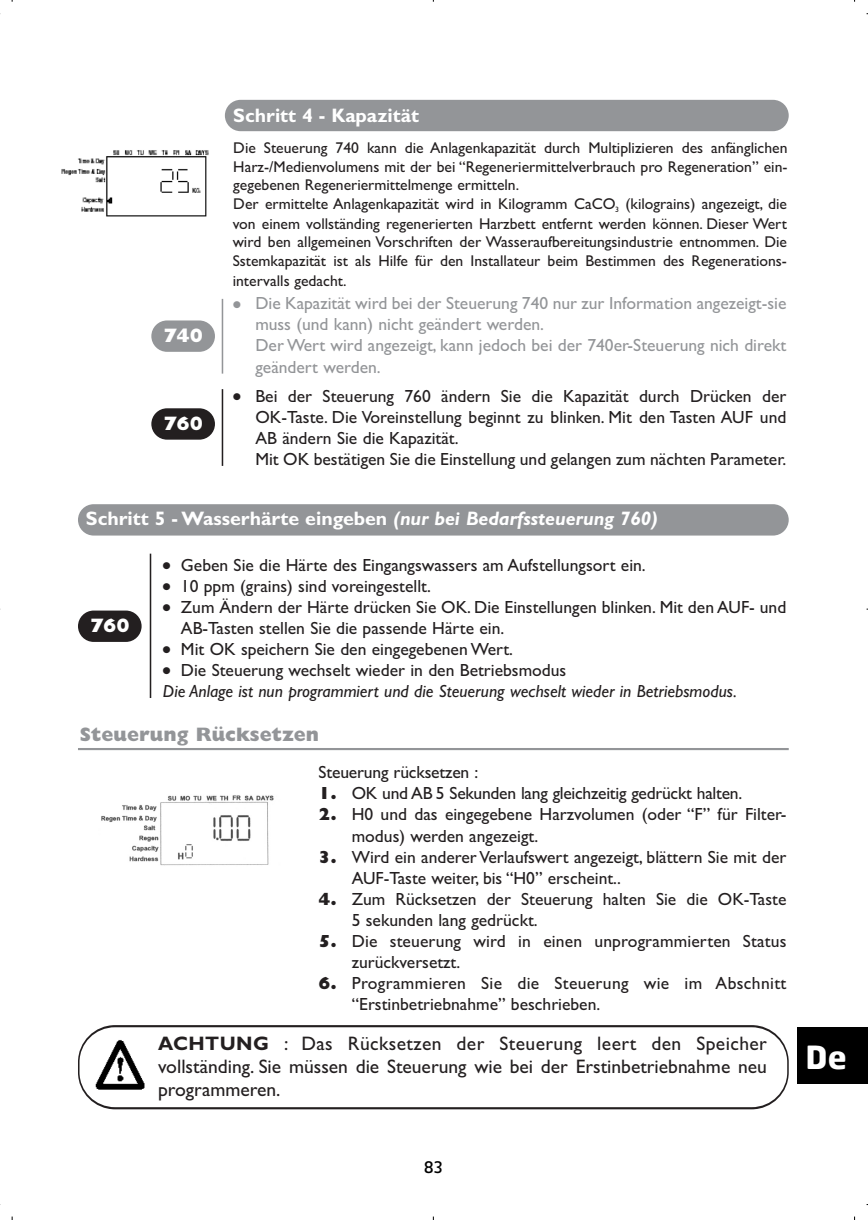
<style>
.page{position:relative;width:868px;height:1220px;background:#fff}
.page>*{position:absolute;margin:0;border:0;box-sizing:border-box;transform-origin:0 0}
.t1{font:700 32px "Hermes";color:#fff}
.t2{font:19.6px/23.4px "Gill Sans";color:#231f20;text-align:justify}
.t3{font:700 19.6px "Gill Sans";color:#fff}
.t4{font:800 19.6px "Gill Sans";color:#939598}
.t5{font:800 19.6px "Gill Sans";color:#fff}
.t6{font:17.6px/21.2px "Gill Sans";color:#231f20}
.t7{font:17.6px/21.2px "Gill Sans";color:#939598}
.t8{font:17.6px/21.2px "Gill Sans";letter-spacing:.02em;color:#231f20}
.t9{font:italic 17.6px "Gill Sans";color:#231f20}
.t10{font:16px "Hermes";color:#000}
.t11{font:15.6px/19px "Gill Sans";color:#231f20}
.s1{font-style:italic}
.s2{font-weight:800}
.s3{font-weight:700}
</style>
<div class="page">
<div style="left:225px;top:100px;width:563px;height:31px;background:#939598;border-radius:16px"></div>
<div style="left:78px;top:504px;width:710px;height:31px;background:#939598;border-radius:16px"></div>
<img style="left:61px;top:150px;width:148px;height:67px">
<div style="left:78px;top:610px;width:64px;height:32px;background:#231f20;border-radius:16px"></div>
<hr style="left:150px;top:554px;width:1px;height:144px;background:#231f20">
<div style="left:151px;top:408px;width:64px;height:32px;background:#231f20;border-radius:16px"></div>
<hr style="left:221px;top:299px;width:2px;height:75px;background:#939598">
<hr style="left:221px;top:389px;width:2px;height:77px;background:#231f20">
<div style="left:151px;top:320px;width:64px;height:32px;background:#939598;border-radius:16px"></div>
<hr style="left:78px;top:748px;width:710px;height:2px;background:#939598">
<img style="left:101px;top:795px;width:173px;height:71px">
<svg style="left:78px;top:1025px;width:710px;height:84px"></svg>
<img style="left:92px;top:1038px;width:57px;height:58px">
<div style="left:797px;top:1027px;width:70px;height:57px;background:#000"></div>
<p class="t5" style="left:163px;top:329px;width:41px">740</p>
<p class="t5" style="left:163px;top:417px;width:41px">760</p>
<p class="t3" style="left:233px;top:109px;width:187px">Schritt 4 - Kapazität</p>
<p class="t11" style="left:233px;top:140px;width:556px">Die Steuerung 740 kann die Anlagenkapazität durch Multiplizieren des anfänglichen Harz-/Medienvolumens mit der bei “Regeneriermittelverbrauch pro Regeneration” ein&shy;gegebenen Regeneriermittelmenge ermitteln.<br>Der ermittelte Anlagenkapazität wird in Kilogramm CaCO (kilograins) angezeigt, die von einem vollständing regenerierten Harzbett entfernt werden können. Dieser Wert wird ben allgemeinen Vorschriften der Wasseraufbereitungsindustrie entnommen. Die Sstemkapazität ist als Hilfe für den Installateur beim Bestimmen des Regenerations&shy;intervalls gedacht.</p>
<p class="t7" style="left:255px;top:295px;width:532px">Die Kapazität wird bei der Steuerung 740 nur zur Information angezeigt-sie muss (und kann) nicht geändert werden.<br>Der Wert wird angezeigt, kann jedoch bei der 740er-Steuerung nich direkt geändert werden.</p>
<p class="t6" style="left:255px;top:387px;width:532px">Bei der Steuerung 760 ändern Sie die Kapazität durch Drücken der OK-Taste. Die Voreinstellung beginnt zu blinken. Mit den Tasten AUF und AB ändern Sie die Kapazität.<br>Mit OK bestätigen Sie die Einstellung und gelangen zum nächten Parameter.</p>
<p class="t3" style="left:86px;top:512px;width:573px">Schritt 5 - Wasserhärte eingeben <span class="s1">(nur bei Bedarfssteuerung 760)</span></p>
<p class="t6" style="left:181px;top:556px;width:606px">Geben Sie die Härte des Eingangswassers am Aufstellungsort ein.<br>10 ppm (grains) sind voreingestellt.<br>Zum Ändern der Härte drücken Sie OK. Die Einstellungen blinken. Mit den AUF- und AB-Tasten stellen Sie die passende Härte ein.<br>Mit OK speichern Sie den eingegebenen Wert.<br>Die Steuerung wechselt wieder in den Betriebsmodus</p>
<p class="t9" style="left:163px;top:685px;width:575px">Die Anlage ist nun programmiert und die Steuerung wechselt wieder in Betriebsmodus.</p>
<p class="t5" style="left:90px;top:619px;width:41px">760</p>
<p class="t4" style="left:80px;top:728px;width:240px">Steuerung Rücksetzen</p>
<p class="t6" style="left:318px;top:763px;width:161px">Steuerung rücksetzen :</p>
<p class="t6" style="left:318px;top:785px;width:425px"><span class="s2">1.</span> OK und AB 5 Sekunden lang gleichzeitig gedrückt halten.</p>
<p class="t6" style="left:352px;top:806px;width:436px;text-indent:-33px"><span class="s2">2.</span> H0 und das eingegebene Harzvolumen (oder “F” für Filter&shy;modus) werden angezeigt.</p>
<p class="t6" style="left:352px;top:848px;width:436px;text-indent:-33px"><span class="s2">3.</span> Wird ein anderer Verlaufswert angezeigt, blättern Sie mit der<br>AUF-Taste weiter, bis “H0” erscheint..</p>
<p class="t6" style="left:352px;top:890px;width:436px;text-indent:-33px"><span class="s2">4.</span> Zum Rücksetzen der Steuerung halten Sie die OK-Taste<br>5 sekunden lang gedrückt.</p>
<p class="t6" style="left:352px;top:932px;width:436px;text-indent:-33px"><span class="s2">5.</span> Die steuerung wird in einen unprogrammierten Status zurückversetzt.</p>
<p class="t8" style="left:352px;top:975px;width:436px;text-indent:-33px"><span class="s2">6.</span> Programmieren Sie die Steuerung wie im Abschnitt “Erstinbetriebnahme” beschrieben.</p>
<p class="t2" style="left:158px;top:1033px;width:610px"><span class="s3">ACHTUNG</span> : Das Rücksetzen der Steuerung leert den Speicher vollständing. Sie müssen die Steuerung wie bei der Erstinbetriebnahme neu programmeren.</p>
<h1 class="t1" style="left:805px;top:1044px;width:43px">De</h1>
<p class="t10" style="left:424px;top:1161px;width:20px">83</p>
</div>
